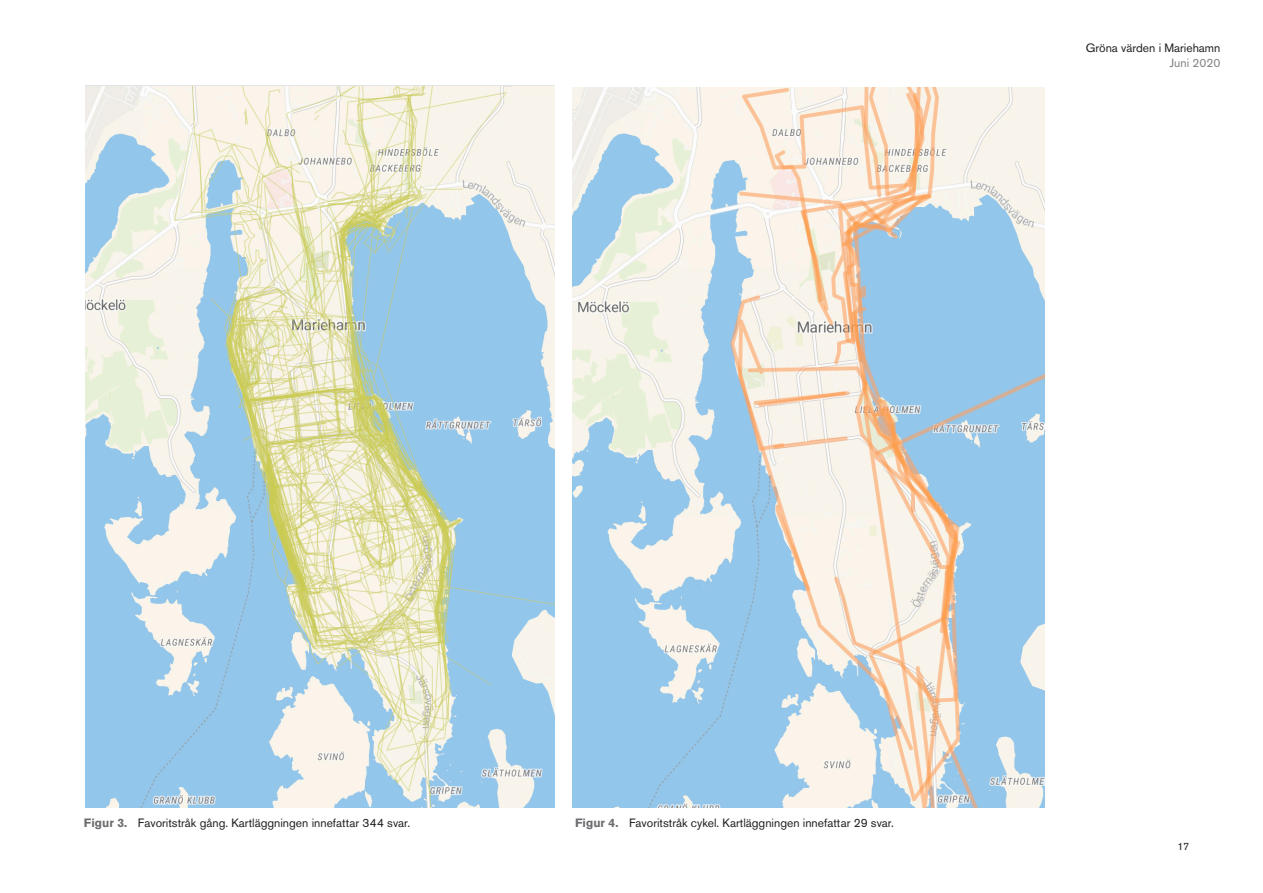
<style>
.page{position:relative;width:1263px;height:893px;background:#fff}
.page>*{position:absolute;margin:0;border:0;box-sizing:border-box;transform-origin:0 0}
.Bildtext{font:12px "Akzidenz Grotesk Std";color:#231f20}
.t1{font:12px "Akzidenz Grotesk Std";color:#808285}
.t2{font:10.5px "Akzidenz Grotesk Std";color:#231f20}
.s1{font-weight:700;color:#6c6d70}
</style>
<div class="page">
<img style="left:85px;top:85px;width:470px;height:723px">
<img style="left:573px;top:88px;width:472px;height:720px">
<p class="Bildtext" style="left:1086px;top:40px;width:136px">Gröna värden i Mariehamn</p>
<p class="t1" style="left:1170px;top:55px;width:52px">Juni 2020</p>
<p class="Bildtext" style="left:84px;top:816px;width:328px"><span class="s1">Figur 3.</span> Favoritstråk gång. Kartläggningen innefattar 344 svar.</p>
<p class="Bildtext" style="left:575px;top:816px;width:320px"><span class="s1">Figur 4.</span> Favoritstråk cykel. Kartläggningen innefattar 29 svar.</p>
<p class="t2" style="left:1177px;top:841px;width:13px">17</p>
</div>
